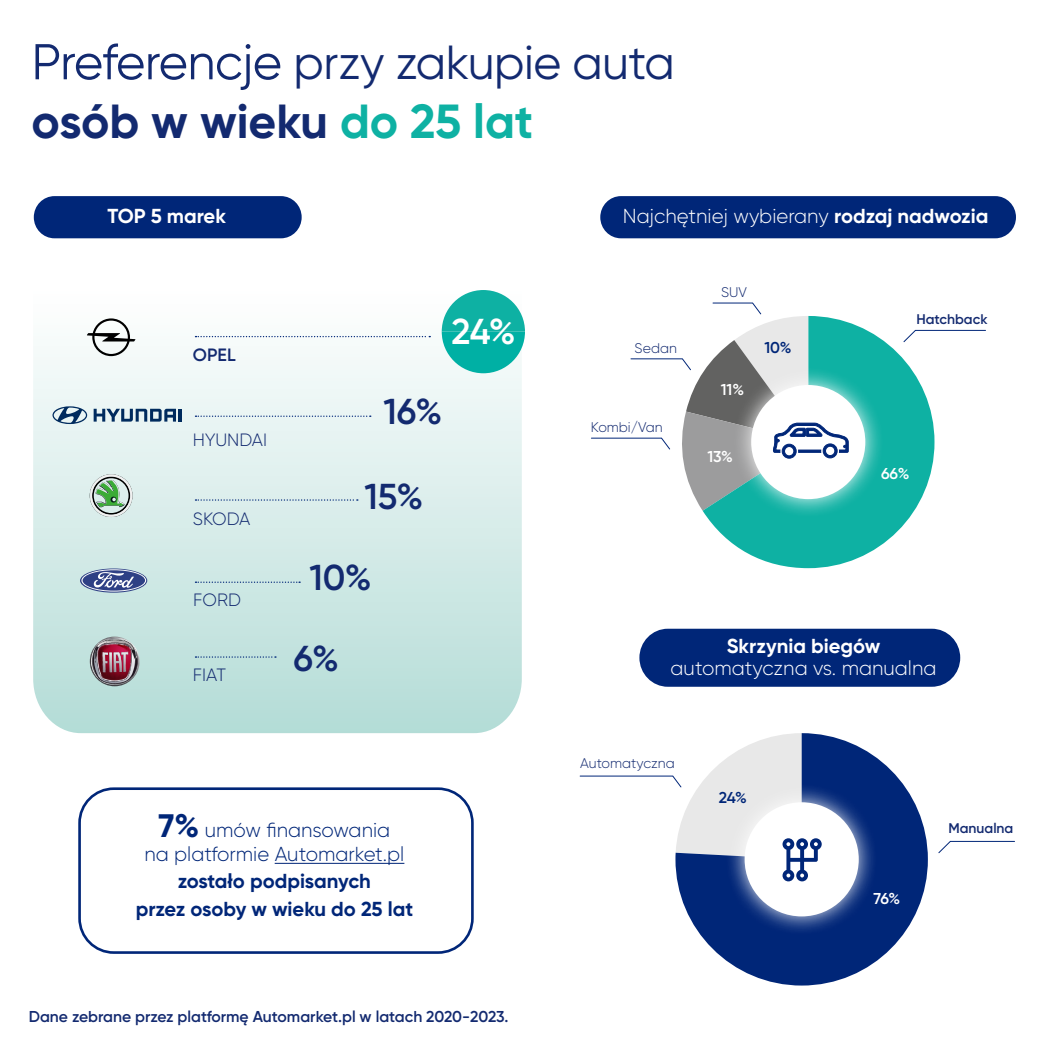
<style>
.page{position:relative;width:1050px;height:1050px;background:#fff}
.page>*{position:absolute;margin:0;border:0;box-sizing:border-box;transform-origin:0 0}
.t1{font:47.77px/59.1px "Gilroy";letter-spacing:-.01em;color:#132a70}
.t2{font:600 35.96px "Gilroy";color:#132a70}
.t3{font:600 35.96px "Gilroy";color:#fff}
.t4{font:300 20.21px "Gilroy";color:#fff}
.t5{font:300 20.21px/24.5px "Gilroy";color:#002678;text-align:center}
.t6{font:700 20.21px/27.1px "Gilroy";color:#002678;text-align:center}
.t7{font:700 20.21px "Gilroy";color:#fff}
.t8{font:300 17.85px "Gilroy";color:#132a70}
.t9{font:600 17.85px "Gilroy";color:#132a70}
.t10{font:600 15.75px "Gilroy";color:#132a70}
.t11{font:600 15.75px "Gilroy";color:#fff}
.t12{font:600 15.75px "Gilroy";color:#002678}
.t13{font:300 14px "Gilroy";color:#132a70}
.t14{font:600 14px "Gilroy";color:#132a70}
.s1{font-size:50.23px}
.s2{font-weight:700}
.s3{font-weight:700;color:#0eb1a3}
.s4{font-weight:700;font-size:32.46px}
</style>
<div class="page">
<svg style="left:33px;top:196px;width:489px;height:537px"></svg>
<svg style="left:442px;top:290px;width:83px;height:83px"></svg>
<svg style="left:195px;top:336px;width:235px;height:1px"></svg>
<svg style="left:195px;top:416px;width:176px;height:1px"></svg>
<svg style="left:195px;top:499px;width:163px;height:2px"></svg>
<svg style="left:195px;top:582px;width:105px;height:1px"></svg>
<svg style="left:195px;top:656px;width:81px;height:2px"></svg>
<svg style="left:90px;top:474px;width:43px;height:43px;background:#a5c2ad"></svg>
<svg style="left:87px;top:318px;width:48px;height:38px"></svg>
<svg style="left:53px;top:406px;width:34px;height:18px"></svg>
<svg style="left:94px;top:409px;width:88px;height:13px"></svg>
<div style="left:34px;top:196px;width:268px;height:42px;background:#002678;border-radius:21px"></div>
<div style="left:600px;top:196px;width:416px;height:42px;background:#002678;border-radius:21px"></div>
<div style="left:639px;top:629px;width:321px;height:58px;background:#002678;border-radius:29px"></div>
<svg style="left:935px;top:330px;width:51px;height:1px"></svg>
<svg style="left:938px;top:841px;width:77px;height:13px"></svg>
<div style="left:78px;top:787px;width:396px;height:167px;border:3px solid #002678;border-radius:34px"></div>
<hr style="left:275px;top:863px;width:129px;height:1px;background:#002678">
<svg style="left:80px;top:568px;width:67px;height:25px"></svg>
<svg style="left:81px;top:569px;width:65px;height:23px"></svg>
<svg style="left:91px;top:642px;width:50px;height:44px"></svg>
<img style="left:98px;top:670px;width:39px;height:12px">
<img style="left:90px;top:638px;width:17px;height:32px">
<img style="left:124px;top:639px;width:14px;height:31px">
<img style="left:107px;top:637px;width:17px;height:12px">
<div style="left:675px;top:733px;width:253px;height:253px;background:#002678;border-radius:125px"></div>
<svg style="left:703px;top:322px;width:232px;height:246px;fill:#0eb1a3"></svg>
<div style="left:732px;top:366px;width:153px;height:152px;background:#fff;opacity:.94"></div>
<div style="left:751px;top:385px;width:114px;height:114px;background:#fff;border-radius:50%"></div>
<svg style="left:591px;top:302px;width:258px;height:209px"></svg>
<div style="left:725px;top:783px;width:153px;height:153px;background:#fff;opacity:.94"></div>
<div style="left:745px;top:802px;width:114px;height:114px;background:#fff;border-radius:50%"></div>
<svg style="left:579px;top:733px;width:243px;height:148px"></svg>
<h1 class="t1" style="left:32px;top:33px;width:645px"><span class="s1">Preferencje</span> przy zakupie auta <span class="s2">osób w wieku</span> <span class="s3">do 25 lat</span></h1>
<p class="t7" style="left:108px;top:204px;width:120px">TOP 5 marek</p>
<p class="t4" style="left:623px;top:204px;width:367px">Najchętniej wybierany <span class="s2">rodzaj nadwozia</span></p>
<p class="t9" style="left:193px;top:344px;width:44px">OPEL</p>
<p class="t8" style="left:193px;top:429px;width:76px">HYUNDAI</p>
<p class="t8" style="left:193px;top:508px;width:59px">SKODA</p>
<p class="t8" style="left:193px;top:589px;width:50px">FORD</p>
<p class="t8" style="left:193px;top:664px;width:35px">FIAT</p>
<h2 class="t3" style="left:451px;top:309px;width:66px">24%</h2>
<h2 class="t2" style="left:383px;top:389px;width:60px">16%</h2>
<h2 class="t2" style="left:364px;top:474px;width:61px">15%</h2>
<h2 class="t2" style="left:309px;top:555px;width:64px">10%</h2>
<h2 class="t2" style="left:294px;top:636px;width:47px">6%</h2>
<p class="t5" style="left:144px;top:817px;width:262px"><span class="s4">7%</span> umów finansowania na platformie Automarket.pl</p>
<p class="t6" style="left:136px;top:868px;width:279px">zostało podpisanych<br>przez osoby w wieku do 25 lat</p>
<p class="t10" style="left:29px;top:1006px;width:481px">Dane zebrane przez platformę Automarket.pl w latach 2020-2023.</p>
<p class="t13" style="left:635px;top:340px;width:44px">Sedan</p>
<p class="t13" style="left:591px;top:418px;width:73px">Kombi/Van</p>
<p class="t13" style="left:721px;top:283px;width:27px">SUV</p>
<p class="t11" style="left:721px;top:380px;width:25px">11%</p>
<p class="t12" style="left:764px;top:338px;width:29px">10%</p>
<p class="t11" style="left:707px;top:446px;width:27px">13%</p>
<p class="t14" style="left:916px;top:310px;width:73px">Hatchback</p>
<p class="t11" style="left:881px;top:464px;width:30px">66%</p>
<p class="t7" style="left:727px;top:633px;width:155px">Skrzynia biegów</p>
<p class="t4" style="left:671px;top:655px;width:267px">automatyczna vs. manualna</p>
<p class="t13" style="left:580px;top:755px;width:96px">Automatyczna</p>
<p class="t12" style="left:719px;top:788px;width:30px">24%</p>
<p class="t11" style="left:873px;top:889px;width:28px">76%</p>
<p class="t14" style="left:948px;top:820px;width:67px">Manualna</p>
</div>
